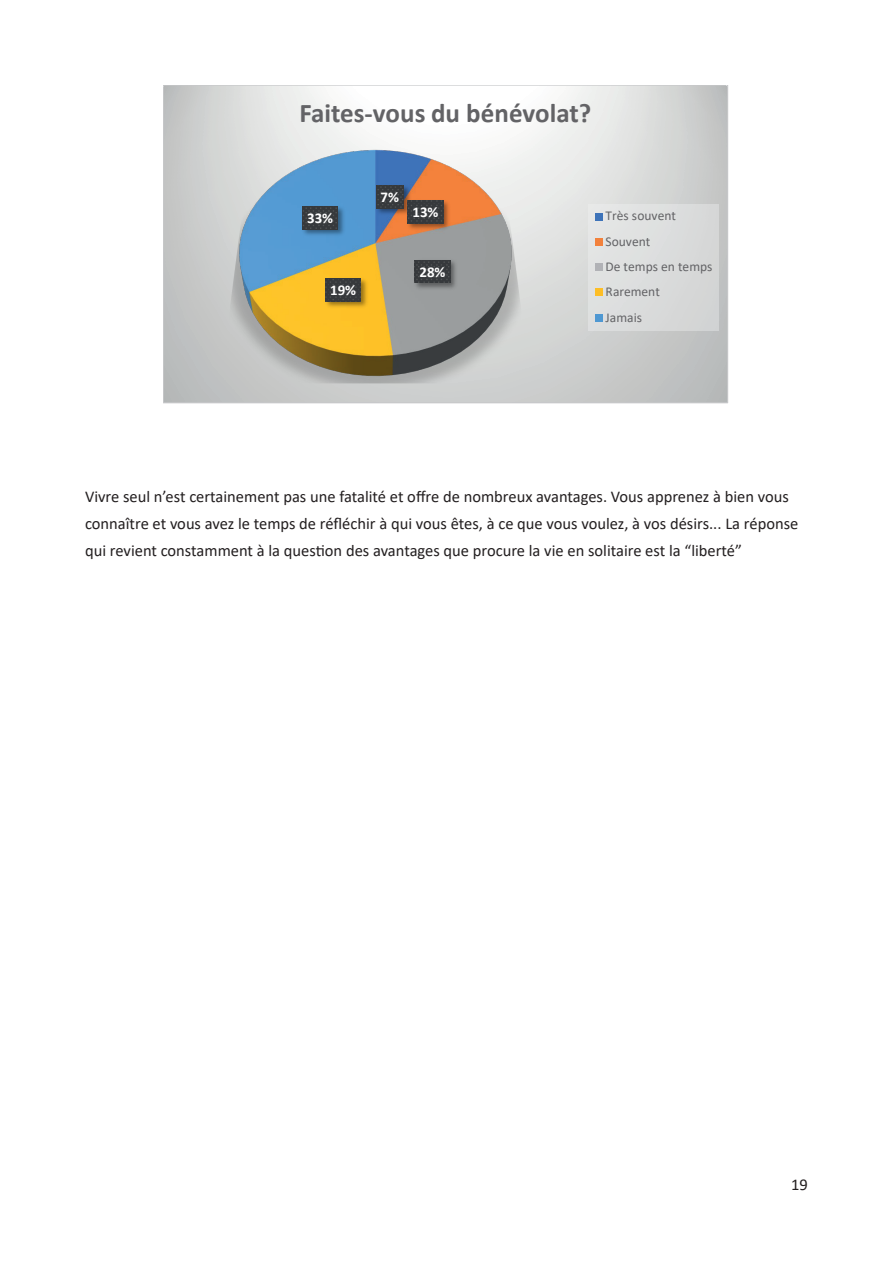
<style>
.page{position:relative;width:893px;height:1263px;background:#fff}
.page>*{position:absolute;margin:0;border:0;box-sizing:border-box;transform-origin:0 0}
.t1{font:700 27px "Calibri";color:#636366}
.t2{font:16.5px/27px "Calibri";color:#231f20}
.t3{font:700 15px "Calibri";color:#fff}
.t4{font:13.5px/25.3px "Calibri";color:#636366}
</style>
<div class="page">
<svg style="left:165px;top:87px;width:561px;height:314px"></svg>
<img style="left:180px;top:148px;width:392px;height:238px">
<img style="left:373px;top:182px;width:40px;height:36px">
<svg style="left:376px;top:186px;width:28px;height:22px"></svg>
<img style="left:405px;top:198px;width:48px;height:35px">
<svg style="left:408px;top:201px;width:35px;height:22px"></svg>
<img style="left:412px;top:257px;width:48px;height:35px">
<svg style="left:415px;top:260px;width:35px;height:23px"></svg>
<img style="left:322px;top:275px;width:48px;height:36px">
<svg style="left:326px;top:279px;width:35px;height:22px"></svg>
<img style="left:300px;top:203px;width:47px;height:36px">
<svg style="left:303px;top:206px;width:35px;height:23px"></svg>
<div style="left:588px;top:204px;width:131px;height:126px;background:#dbdcdd"></div>
<div style="left:595px;top:213px;width:7px;height:7px;background:#3e73b9"></div>
<div style="left:595px;top:238px;width:7px;height:8px;background:#f2813c"></div>
<div style="left:595px;top:263px;width:7px;height:8px;background:#b1b2b6"></div>
<div style="left:595px;top:289px;width:7px;height:7px;background:#fdbe26"></div>
<div style="left:595px;top:314px;width:7px;height:7px;background:#4f98d2"></div>
<h1 class="t1" style="left:299px;top:94px;width:293px">Faites-vous du bénévolat?</h1>
<p class="t3" style="left:307px;top:207px;width:28px">33%</p>
<p class="t3" style="left:330px;top:279px;width:28px">19%</p>
<p class="t3" style="left:381px;top:186px;width:20px">7%</p>
<p class="t3" style="left:412px;top:201px;width:28px">13%</p>
<p class="t3" style="left:419px;top:261px;width:28px">28%</p>
<p class="t4" style="left:606px;top:203px;width:108px">Très souvent<br>Souvent<br>De temps en temps<br>Rarement<br>Jamais</p>
<p class="t2" style="left:85px;top:483px;width:715px">Vivre seul n’est certainement pas une fatalité et offre de nombreux avantages. Vous apprenez à bien vous connaître et vous avez le temps de réfléchir à qui vous êtes, à ce que vous voulez, à vos désirs... La réponse qui revient constamment à la question des avantages que procure la vie en solitaire est la “liberté”</p>
<p class="t2" style="left:791px;top:1171px;width:18px">19</p>
</div>
